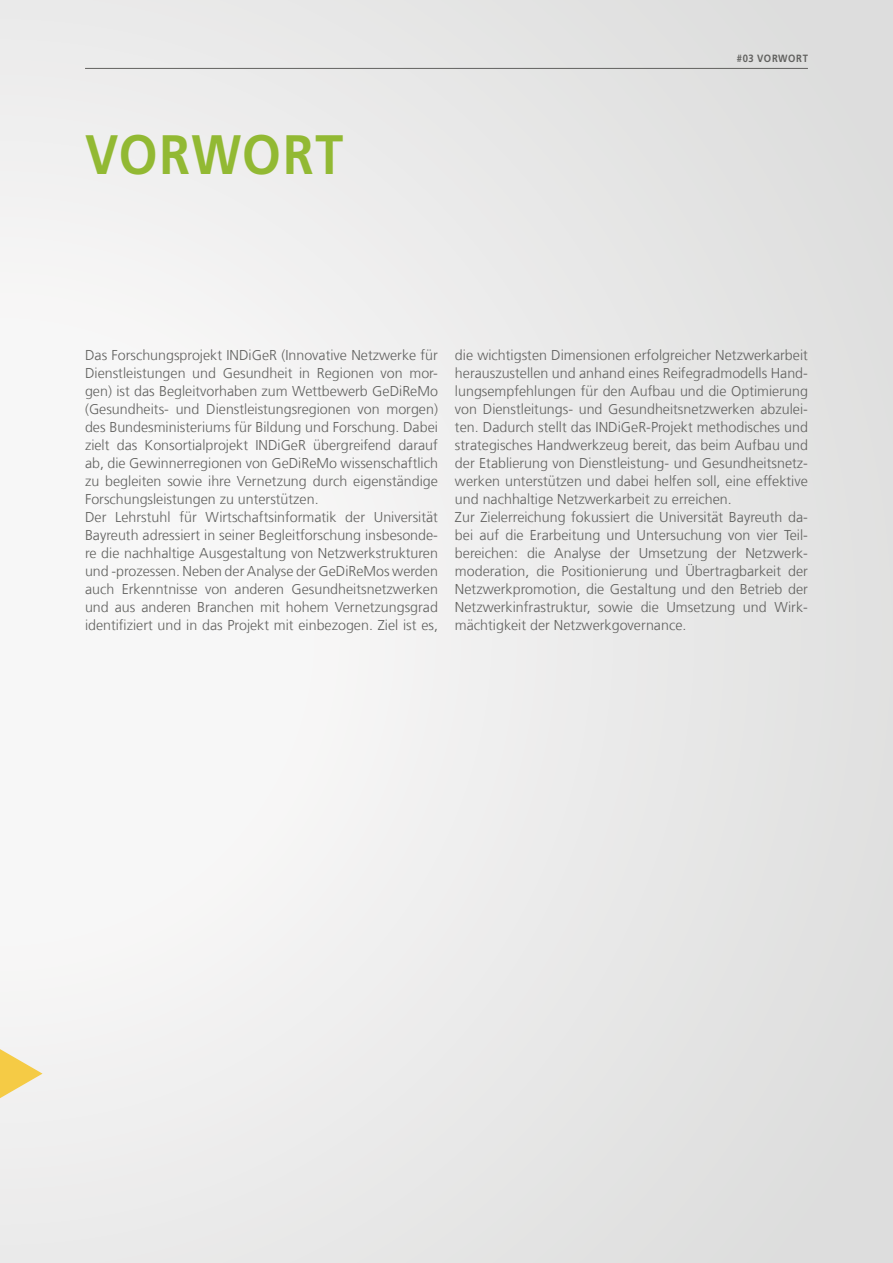
<style>
.page{position:relative;width:893px;height:1263px;background:#ebebeb}
.page>*{position:absolute;margin:0;border:0;box-sizing:border-box;transform-origin:0 0}
.t1{font:700 55.5px "Frutiger LT Com";letter-spacing:.03em;color:#92b933;scale:.9 1}
.t2{font:300 14.25px/18px "Frutiger LT Com";color:#61615f}
.t3{font:700 10.5px "Frutiger LT Com";letter-spacing:.06em;color:#61615f;scale:.9 1}
</style>
<div class="page">
<svg style="left:0;top:1049px;width:43px;height:49px"></svg>
<hr style="left:85px;top:68px;width:723px;height:1px;background:#61615f">
<h1 class="t1" style="left:85px;top:122px;width:289px">VORWORT</h1>
<p class="t3" style="left:737px;top:52px;width:80px">#03 VORWORT</p>
<p class="t2" style="left:85px;top:346px;width:354px">Das Forschungsprojekt INDiGeR (Innovative Netzwerke für Dienstleistungen und Gesundheit in Regionen von mor&shy;gen) ist das Begleitvorhaben zum Wettbewerb GeDiReMo (Gesundheits- und Dienstleistungsregionen von morgen) des Bundesministeriums für Bildung und Forschung. Dabei zielt das Konsortialprojekt INDiGeR übergreifend darauf ab, die Gewinnerregionen von GeDiReMo wissenschaftlich zu begleiten sowie ihre Vernetzung durch eigenständige Forschungsleistungen zu unterstützen.<br>Der Lehrstuhl für Wirtschaftsinformatik der Universität Bayreuth adressiert in seiner Begleitforschung insbesonde&shy;re die nachhaltige Ausgestaltung von Netzwerkstrukturen und -prozessen. Neben der Analyse der GeDiReMos werden auch Erkenntnisse von anderen Gesundheitsnetzwerken und aus anderen Branchen mit hohem Vernetzungsgrad identifiziert und in das Projekt mit einbezogen. Ziel ist es,</p>
<p class="t2" style="left:455px;top:346px;width:354px">die wichtigsten Dimensionen erfolgreicher Netzwerkarbeit herauszustellen und anhand eines Reifegradmodells Hand&shy;lungsempfehlungen für den Aufbau und die Optimierung von Dienstleitungs- und Gesundheitsnetzwerken abzulei&shy;ten. Dadurch stellt das INDiGeR-Projekt methodisches und strategisches Handwerkzeug bereit, das beim Aufbau und der Etablierung von Dienstleistung- und Gesundheitsnetz&shy;werken unterstützen und dabei helfen soll, eine effektive und nachhaltige Netzwerkarbeit zu erreichen.<br>Zur Zielerreichung fokussiert die Universität Bayreuth da&shy;bei auf die Erarbeitung und Untersuchung von vier Teil&shy;bereichen: die Analyse der Umsetzung der Netzwerk&shy;moderation, die Positionierung und Übertragbarkeit der Netzwerkpromotion, die Gestaltung und den Betrieb der Netzwerkinfrastruktur, sowie die Umsetzung und Wirk&shy;mächtigkeit der Netzwerkgovernance.</p>
</div>
